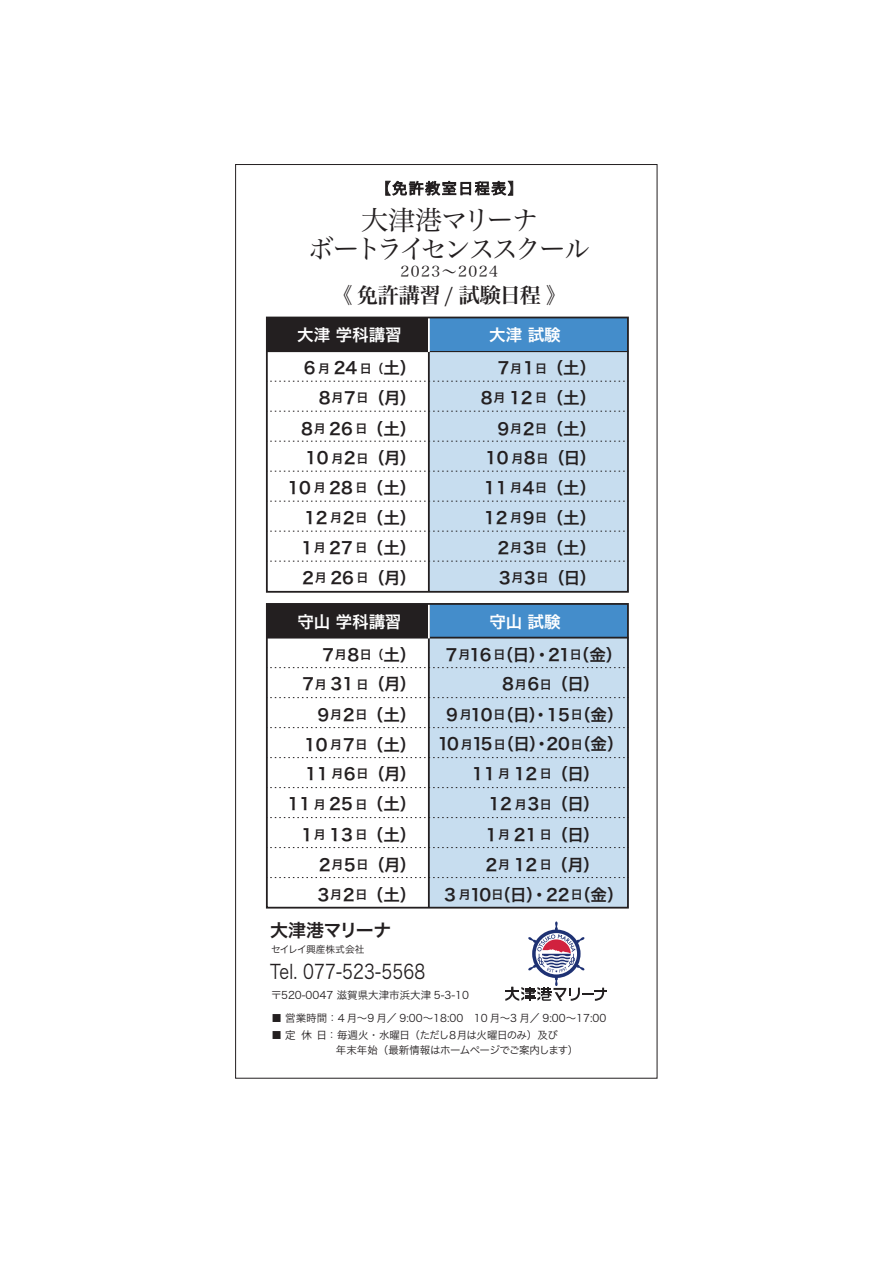
<style>
.page{position:relative;width:893px;height:1263px;background:#fff}
.page>*{position:absolute;margin:0;border:0;box-sizing:border-box;transform-origin:0 0}
.t1{font:27px "Hira Min Pro N W3";letter-spacing:-.13em;color:#231f20}
.t2{font:27px "Hira Min Pro N W3";letter-spacing:-.06em;color:#231f20}
.t3{font:21px "Hira Min Pro N W6";letter-spacing:-.01em;color:#231f20}
.t4{font:19.8px "Hira Kaku Pro N W3";letter-spacing:.01em;color:#231f20;scale:.83 1}
.t5{font:18px "Hira Kaku Pro N W6";letter-spacing:-.035em;color:#231f20}
.t6{font:16.5px/29.8px "Hira Kaku Pro N W6";color:#231f20;text-align:right}
.t7{font:16.5px "Hira Kaku Pro N W6";color:#fff}
.t8{font:15px "Hira Min Pro N W3";letter-spacing:.1em;color:#231f20}
.t9{font:10.5px "Hira Kaku Pro N W3";color:#231f20}
.t10{font:10.5px/15px "Hira Kaku Pro N W3";letter-spacing:-.045em;color:#231f20}
.t11{font:9.75px "Hira Kaku Pro N W3";color:#231f20}
.s1{font-size:12px}
.s2{font-family:"Koz Go Pr 6 N"}
</style>
<div class="page">
<div style="left:429px;top:352px;width:200px;height:240px;background:#c7ddef"></div>
<div style="left:429px;top:638px;width:200px;height:269px;background:#c7ddef"></div>
<hr style="left:266px;top:350px;width:362px;height:2px;background:#231f20">
<svg style="left:270px;top:381px;width:355px;height:1px"></svg>
<svg style="left:270px;top:411px;width:355px;height:1px"></svg>
<svg style="left:270px;top:441px;width:355px;height:1px"></svg>
<svg style="left:270px;top:471px;width:355px;height:1px"></svg>
<svg style="left:270px;top:501px;width:355px;height:1px"></svg>
<svg style="left:270px;top:531px;width:355px;height:1px"></svg>
<svg style="left:270px;top:561px;width:355px;height:1px"></svg>
<hr style="left:428px;top:318px;width:2px;height:274px;background:#231f20">
<div style="left:267px;top:317px;width:162px;height:34px;background:#231f20"></div>
<div style="left:267px;top:604px;width:162px;height:34px;background:#231f20"></div>
<div style="left:430px;top:317px;width:198px;height:34px;background:#448dcb"></div>
<div style="left:430px;top:604px;width:198px;height:34px;background:#448dcb"></div>
<hr style="left:428px;top:315px;width:2px;height:37px;background:#fff">
<hr style="left:266px;top:637px;width:362px;height:1px;background:#231f20">
<svg style="left:270px;top:667px;width:355px;height:1px"></svg>
<svg style="left:270px;top:697px;width:355px;height:1px"></svg>
<svg style="left:270px;top:727px;width:355px;height:1px"></svg>
<svg style="left:270px;top:757px;width:355px;height:1px"></svg>
<svg style="left:270px;top:787px;width:355px;height:1px"></svg>
<svg style="left:270px;top:817px;width:355px;height:1px"></svg>
<svg style="left:270px;top:847px;width:355px;height:1px"></svg>
<svg style="left:270px;top:877px;width:355px;height:1px"></svg>
<hr style="left:428px;top:604px;width:2px;height:303px;background:#231f20">
<hr style="left:428px;top:601px;width:2px;height:37px;background:#fff">
<div style="left:266px;top:317px;width:363px;height:276px;border:2px solid #231f20"></div>
<div style="left:266px;top:603px;width:363px;height:305px;border:2px solid #231f20"></div>
<svg style="left:505px;top:921px;width:102px;height:80px"></svg>
<svg style="left:385px;top:181px;width:128px;height:14px"></svg>
<h1 class="t2" style="left:361px;top:196px;width:179px">大津港マリーナ</h1>
<h1 class="t1" style="left:307px;top:226px;width:284px">ボートライセンススクール</h1>
<p class="t8" style="left:400px;top:259px;width:99px">2023～2024</p>
<p class="t3" style="left:332px;top:277px;width:236px">《免許講習 / 試験日程》</p>
<p class="t7" style="left:297px;top:320px;width:106px">大津 学科講習</p>
<p class="t7" style="left:489px;top:320px;width:73px">大津 試験</p>
<p class="t6" style="left:287px;top:352px;width:130px">6 <span class="s1">月</span> 24 <span class="s1">日（</span>土）<br>８<span class="s1">月</span>７<span class="s1">日</span>（月）<br>８<span class="s1">月</span> 26 <span class="s1">日</span>（土）<br>10 <span class="s1">月</span>２<span class="s1">日</span>（月）<br>10 <span class="s1">月</span> 28 <span class="s1">日</span>（土）<br>12 <span class="s1">月</span>２<span class="s1">日</span>（土）<br>１<span class="s1">月</span> 27 <span class="s1">日</span>（土）<br>２<span class="s1">月</span> 26 <span class="s1">日</span>（月）</p>
<p class="t6" style="left:479px;top:352px;width:119px">７<span class="s1">月</span>１<span class="s1">日</span>（土）<br>８<span class="s1">月</span> 12 <span class="s1">日</span>（土）<br>９<span class="s1">月</span>２<span class="s1">日</span>（土）<br>10 <span class="s1">月</span>８<span class="s1">日</span>（日）<br>11 <span class="s1">月</span>４<span class="s1">日</span>（土）<br>12 <span class="s1">月</span>９<span class="s1">日</span>（土）<br>２<span class="s1">月</span>３<span class="s1">日</span>（土）<br>３<span class="s1">月</span>３<span class="s1">日</span>（日）</p>
<p class="t7" style="left:297px;top:606px;width:105px">守山 学科講習</p>
<p class="t7" style="left:489px;top:606px;width:73px">守山 試験</p>
<p class="t6" style="left:287px;top:639px;width:130px">７<span class="s1">月</span>８<span class="s1">日（</span>土）<br>７<span class="s1">月</span> 31 <span class="s1">日</span>（月）<br>９<span class="s1">月</span>２<span class="s1">日</span>（土）<br>10 <span class="s1">月</span>７<span class="s1">日</span>（土）<br>11 <span class="s1">月</span>６<span class="s1">日</span>（月）<br>11 <span class="s1">月</span> 25 <span class="s1">日</span>（土）<br>１<span class="s1">月</span> 13 <span class="s1">日</span>（土）<br>２<span class="s1">月</span>５<span class="s1">日</span>（月）<br>３<span class="s1">月</span>２<span class="s1">日</span>（土）</p>
<p class="t6" style="left:443px;top:639px;width:181px">７<span class="s1">月</span>16 <span class="s1">日</span>（日）・21<span class="s1">日</span>（金）</p>
<p class="t6" style="left:500px;top:669px;width:101px">８<span class="s1">月</span>６<span class="s1">日</span>（日）</p>
<p class="t6" style="left:446px;top:699px;width:179px">9 <span class="s1">月</span>10<span class="s1">日</span>（日）・15<span class="s1">日</span>（金）</p>
<p class="t6" style="left:472px;top:728px;width:153px;text-align:left;text-indent:-35px">10 <span class="s1">月</span>15<span class="s1">日</span>（日）・20<span class="s1">日</span>（金）<br>11 <span class="s1">月</span> 12 <span class="s1">日</span>（日）</p>
<p class="t6" style="left:483px;top:788px;width:118px;line-height:30.3px;text-align:center">12 <span class="s1">月</span>３<span class="s1">日</span>（日）<br>１<span class="s1">月</span> 21 <span class="s1">日</span>（日）<br>２<span class="s1">月</span> 12 <span class="s1">日</span>（月）</p>
<p class="t6" style="left:444px;top:879px;width:181px">3 <span class="s1">月</span>10<span class="s1">日</span>（日）・22<span class="s1">日</span>（金）</p>
<p class="t5" style="left:270px;top:914px;width:123px">大津港マリーナ</p>
<p class="t4" style="left:270px;top:954px;width:188px">Tel. 077-523-5568</p>
<p class="t11" style="left:271px;top:940px;width:95px">セイレイ興産株式会社</p>
<p class="t9" style="left:271px;top:985px;width:199px">〒520-0047 滋賀県大津市浜大津 5-3-10</p>
<p class="t9" style="left:271px;top:1008px;width:336px">■ 営業時間：4 月～9 月／ 9:00～18:00　10 月～3 月／ 9:00～17:00</p>
<p class="t10" style="left:271px;top:1027px;width:309px">■ <span class="s2">定 休 日</span>：毎週火・水曜日（ただし８月は火曜日のみ）及び<br>　　　　　 年末年始（最新情報はホームページでご案内します）</p>
</div>
